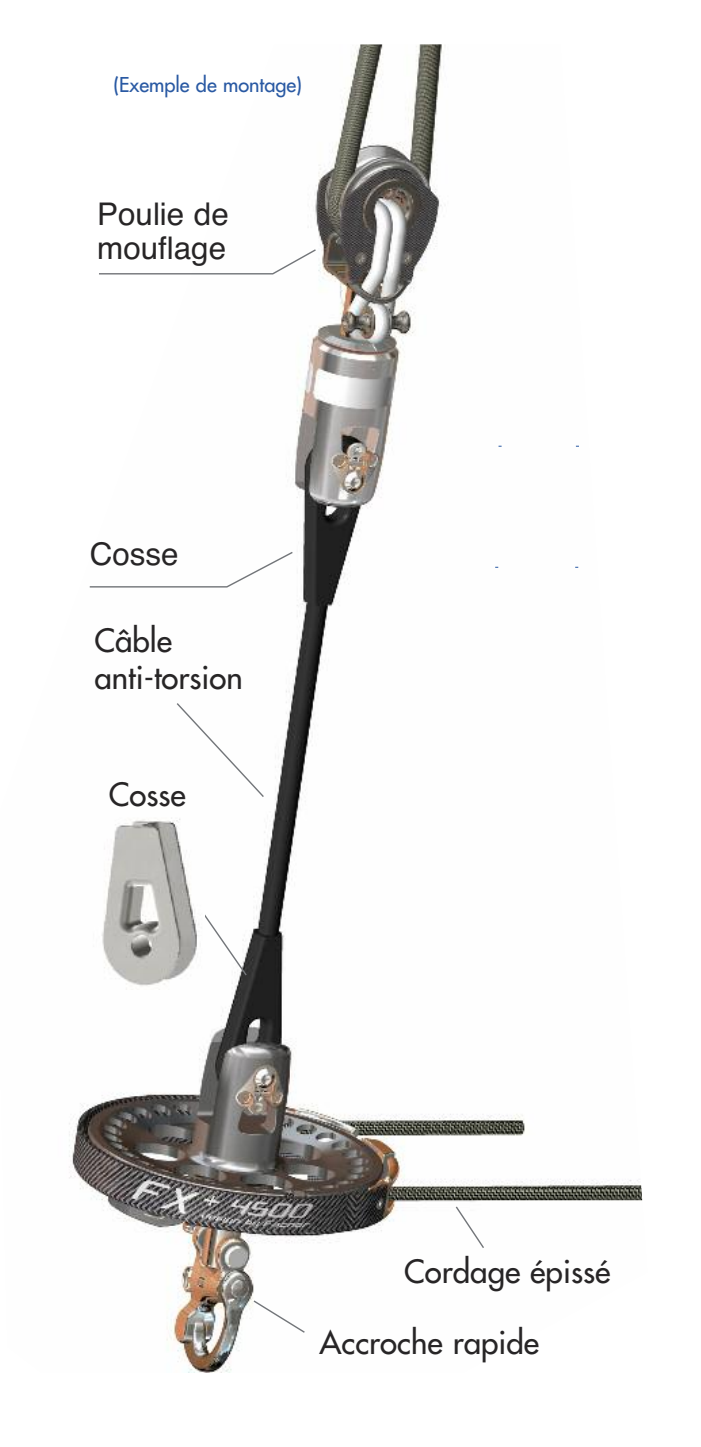
<style>
.page{position:relative;width:701px;height:1447px;background:#fff}
.page>*{position:absolute;margin:0;border:0;box-sizing:border-box;transform-origin:0 0}
.t1{font:500 31.28px/37.6px "Futura Std";color:#272526}
.t2{font:31.28px/34.2px "Helvetica";color:#272526}
.t3{font:500 20.03px "Futura Std";color:#2959a3}
</style>
<div class="page">
<img style="left:69px;top:44px;width:574px;height:1329px">
<svg style="left:88px;top:550px;width:206px;height:38px"></svg>
<div style="left:401px;top:1254px;width:256px;height:47px;background:#fff"></div>
<svg style="left:204px;top:894px;width:44px;height:83px"></svg>
<svg style="left:175px;top:702px;width:90px;height:97px"></svg>
<svg style="left:97px;top:248px;width:220px;height:27px"></svg>
<img style="left:83px;top:808px;width:121px;height:182px">
<svg style="left:252px;top:1299px;width:54px;height:35px"></svg>
<svg style="left:454px;top:1205px;width:31px;height:45px"></svg>
<p class="t3" style="left:113px;top:77px;width:190px">(Exemple de montage)</p>
<p class="t2" style="left:97px;top:197px;width:133px">Poulie de mouflage</p>
<p class="t2" style="left:90px;top:537px;width:90px">Cosse</p>
<p class="t1" style="left:94px;top:625px;width:150px">Câble anti-torsion</p>
<p class="t1" style="left:109px;top:780px;width:78px">Cosse</p>
<p class="t1" style="left:404px;top:1257px;width:207px">Cordage épissé</p>
<p class="t1" style="left:319px;top:1328px;width:221px">Accroche rapide</p>
</div>
